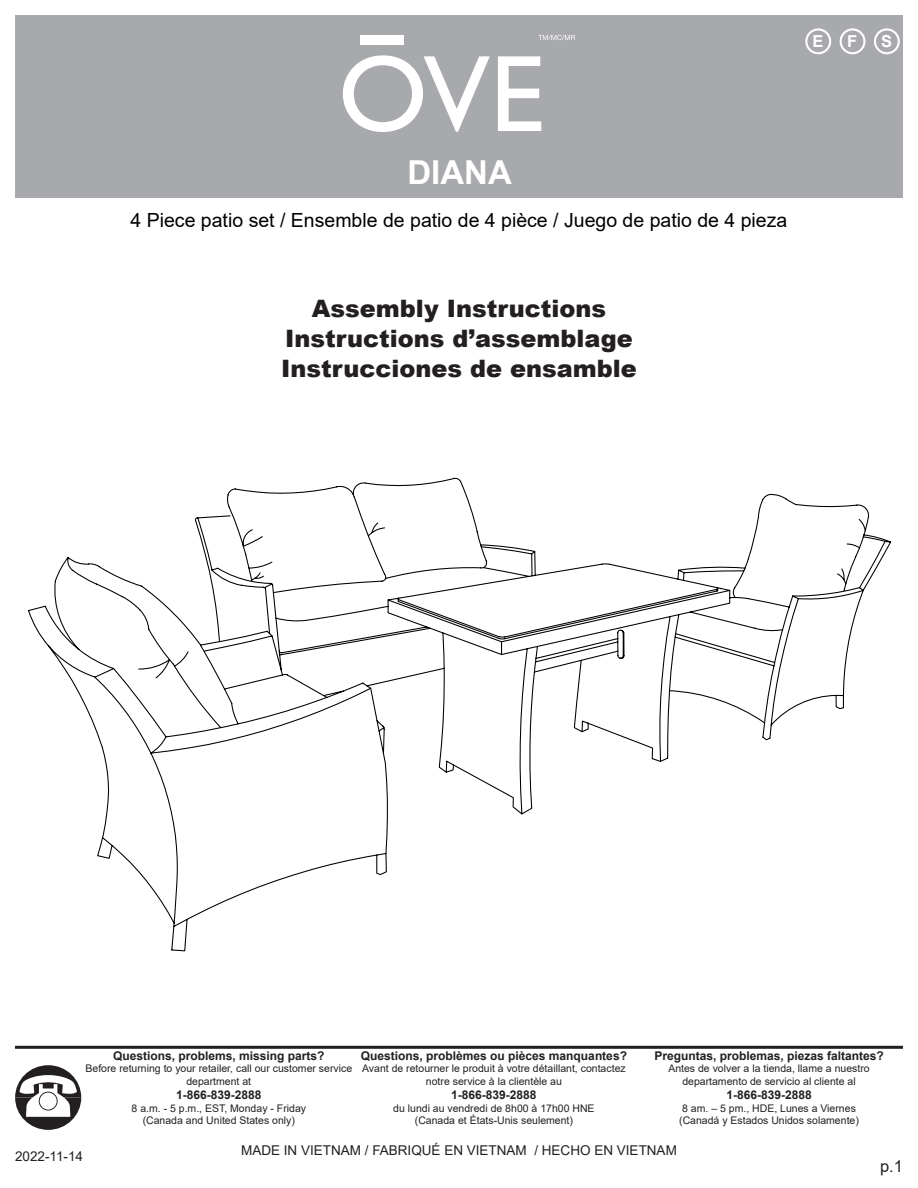
<style>
.page{position:relative;width:918px;height:1188px;background:#fff}
.page>*{position:absolute;margin:0;border:0;box-sizing:border-box;transform-origin:0 0}
.t1{font:700 33px "Arial";color:#fff}
.t2{font:900 24px "Arial";color:#231f20}
.t3{font:19.5px "Arial";color:#000}
.t4{font:700 16.5px "Arial";color:#fff}
.t5{font:16.5px "Arial";color:#231f20}
.t6{font:13.5px "Arial";color:#231f20}
.t7{font:700 12px "Arial";color:#231f20}
.t8{font:10.5px/12.6px "Arial";color:#231f20;text-align:center}
</style>
<div class="page">
<div style="left:15px;top:15px;width:888px;height:182px;background:#a8a9ad"></div>
<svg style="left:15px;top:1065px;width:66px;height:65px"></svg>
<svg style="left:39px;top:1092px;width:19px;height:19px"></svg>
<div style="left:40px;top:1093px;width:17px;height:17px;background:#fff;border-radius:50%"></div>
<hr style="left:15px;top:1046px;width:888px;height:3px;background:#231f20">
<div style="left:805px;top:28px;width:26px;height:26px;border:2px solid #fff;border-radius:50%"></div>
<div style="left:840px;top:28px;width:26px;height:26px;border:2px solid #fff;border-radius:50%"></div>
<div style="left:874px;top:28px;width:26px;height:26px;border:2px solid #fff;border-radius:50%"></div>
<svg style="left:343px;top:55px;width:147px;height:77px"></svg>
<svg style="left:498px;top:56px;width:43px;height:75px"></svg>
<div style="left:361px;top:35px;width:43px;height:10px;background:#fff"></div>
<svg style="left:538px;top:35px;width:37px;height:5px"></svg>
<svg style="left:28px;top:477px;width:863px;height:475px"></svg>
<p class="t4" style="left:812px;top:30px;width:13px">E</p>
<p class="t4" style="left:847px;top:30px;width:12px">F</p>
<p class="t4" style="left:881px;top:30px;width:13px">S</p>
<p class="t1" style="left:407px;top:150px;width:106px">DIANA</p>
<p class="t3" style="left:131px;top:207px;width:658px">4 Piece patio set / Ensemble de patio de 4 pièce / Juego de patio de 4 pieza</p>
<p class="t2" style="left:312px;top:291px;width:296px">Assembly Instructions</p>
<p class="t2" style="left:285px;top:321px;width:349px">Instructions d’assemblage</p>
<p class="t2" style="left:281px;top:351px;width:357px">Instrucciones de ensamble</p>
<p class="t7" style="left:113px;top:1047px;width:213px">Questions, problems, missing parts?</p>
<p class="t8" style="left:86px;top:1062px;width:268px">Before returning to your retailer, call our customer service department at</p>
<p class="t7" style="left:176px;top:1087px;width:87px">1-866-839-2888</p>
<p class="t8" style="left:132px;top:1102px;width:176px">8 a.m. - 5 p.m., EST, Monday - Friday</p>
<p class="t8" style="left:143px;top:1114px;width:154px">(Canada and United States only)</p>
<p class="t7" style="left:361px;top:1047px;width:268px">Questions, problèmes ou pièces manquantes?</p>
<p class="t8" style="left:362px;top:1062px;width:265px">Avant de retourner le produit à votre détaillant, contactez notre service à la clientèle au</p>
<p class="t7" style="left:451px;top:1087px;width:87px">1-866-839-2888</p>
<p class="t8" style="left:393px;top:1102px;width:203px">du lundi au vendredi de 8h00 à 17h00 HNE</p>
<p class="t8" style="left:415px;top:1114px;width:160px">(Canada et États-Unis seulement)</p>
<p class="t7" style="left:654px;top:1047px;width:231px">Preguntas, problemas, piezas faltantes?</p>
<p class="t8" style="left:668px;top:1062px;width:203px">Antes de volver a la tienda, llame a nuestro departamento de servicio al cliente al</p>
<p class="t7" style="left:726px;top:1087px;width:87px">1-866-839-2888</p>
<p class="t8" style="left:682px;top:1102px;width:175px">8 am. – 5 pm., HDE, Lunes a Viernes</p>
<p class="t8" style="left:679px;top:1114px;width:181px">(Canadá y Estados Unidos solamente)</p>
<p class="t6" style="left:15px;top:1147px;width:70px">2022-11-14</p>
<p class="t6" style="left:241px;top:1141px;width:437px">MADE IN VIETNAM / FABRIQUÉ EN VIETNAM / HECHO EN VIETNAM</p>
<h3 class="t5" style="left:880px;top:1155px;width:24px">p.1</h3>
</div>
